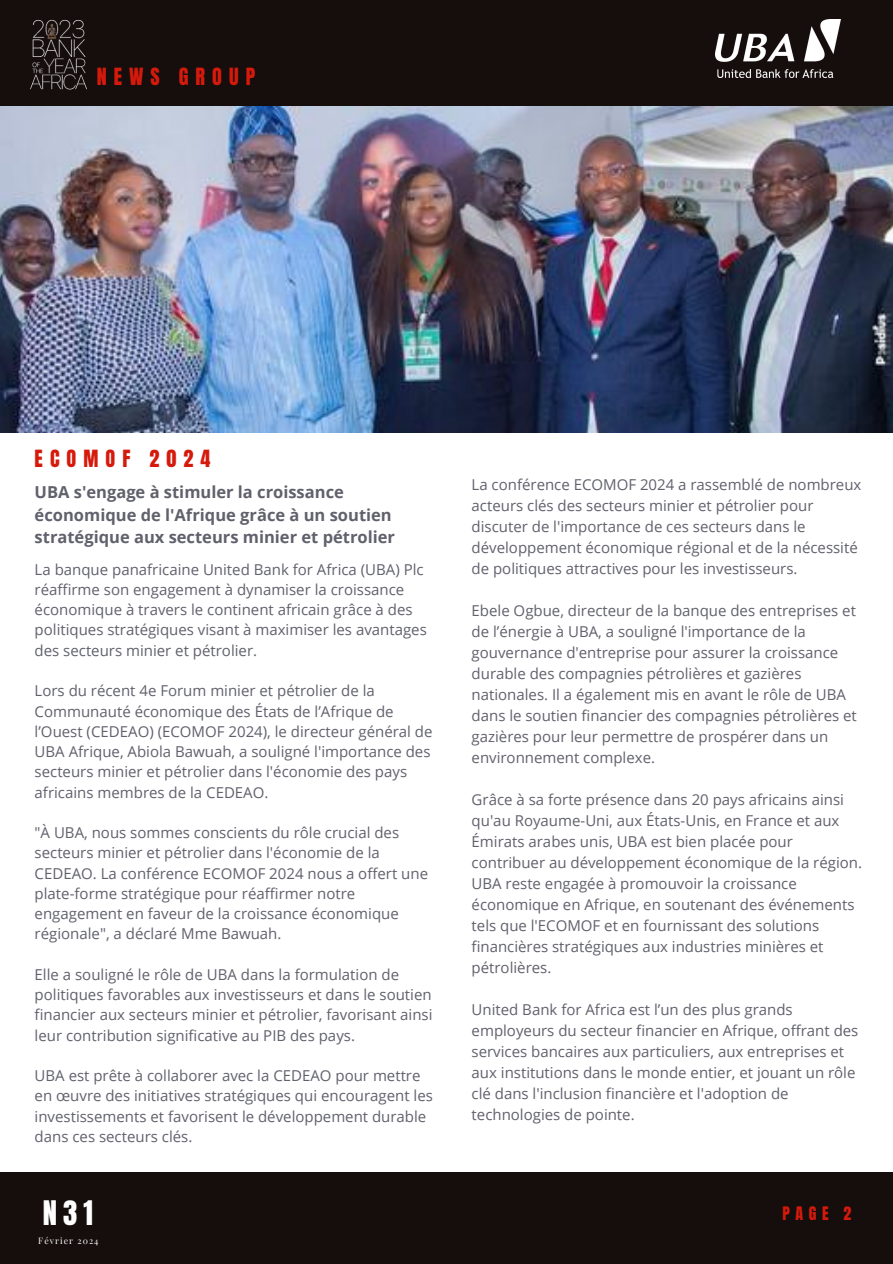
<style>
.page{position:relative;width:893px;height:1264px;background:#fff}
.page>*{position:absolute;margin:0;border:0;box-sizing:border-box;transform-origin:0 0}
.t1{font:28.8px "Anton";color:#fff}
.t2{font:20.1px "Anton";letter-spacing:.35em;color:#d51a0c}
.t3{font:700 16.5px/22.5px "Open Sans";color:#60616c}
.t4{font:15.9px "Anton";color:#d51a0c}
.t5{font:15px/21px "Open Sans";color:#60616c}
.t6{font:8.7px "Playfair Display";letter-spacing:.12em;color:#fff}
</style>
<div class="page">
<div style="left:0;top:0;width:892px;height:106px;background:#150e0c"></div>
<img style="left:0;top:106px;width:892px;height:326px">
<div style="left:0;top:1171px;width:892px;height:92px;background:#150e0c"></div>
<img style="left:715px;top:19px;width:125px;height:59px">
<img style="left:30px;top:19px;width:57px;height:71px">
<h1 class="t2" style="left:97px;top:62px;width:160px">NEWS GROUP</h1>
<p class="t2" style="left:35px;top:444px;width:177px">ECOMOF 2024</p>
<p class="t3" style="left:35px;top:481px;width:362px">UBA s'engage à stimuler la croissance économique de l'Afrique grâce à un soutien stratégique aux secteurs minier et pétrolier</p>
<p class="t5" style="left:471px;top:473px;width:391px">La conférence ECOMOF 2024 a rassemblé de nombreux acteurs clés des secteurs minier et pétrolier pour discuter de l'importance de ces secteurs dans le développement économique régional et de la nécessité de politiques attractives pour les investisseurs.</p>
<p class="t5" style="left:471px;top:599px;width:387px">Ebele Ogbue, directeur de la banque des entreprises et de l’énergie à UBA, a souligné l'importance de la gouvernance d'entreprise pour assurer la croissance durable des compagnies pétrolières et gazières nationales. Il a également mis en avant le rôle de UBA dans le soutien financier des compagnies pétrolières et gazières pour leur permettre de prospérer dans un environnement complexe.</p>
<p class="t5" style="left:471px;top:788px;width:392px">Grâce à sa forte présence dans 20 pays africains ainsi qu'au Royaume-Uni, aux États-Unis, en France et aux Émirats arabes unis, UBA est bien placée pour contribuer au développement économique de la région.</p>
<p class="t5" style="left:471px;top:872px;width:384px">UBA reste engagée à promouvoir la croissance économique en Afrique, en soutenant des événements tels que l'ECOMOF et en fournissant des solutions financières stratégiques aux industries minières et pétrolières.</p>
<p class="t5" style="left:471px;top:998px;width:388px">United Bank for Africa est l’un des plus grands employeurs du secteur financier en Afrique, offrant des services bancaires aux particuliers, aux entreprises et aux institutions dans le monde entier, et jouant un rôle clé dans l'inclusion financière et l'adoption de technologies de pointe.</p>
<p class="t5" style="left:35px;top:558px;width:393px;line-height:20.2px">La banque panafricaine United Bank for Africa (UBA) Plc réaffirme son engagement à dynamiser la croissance économique à travers le continent africain grâce à des politiques stratégiques visant à maximiser les avantages des secteurs minier et pétrolier.</p>
<h2 class="t5" style="left:35px;top:680px;width:399px;line-height:20.2px">Lors du récent 4e Forum minier et pétrolier de la Communauté économique des États de l’Afrique de l’Ouest (CEDEAO) (ECOMOF 2024), le directeur général de UBA Afrique, Abiola Bawuah, a souligné l'importance des secteurs minier et pétrolier dans l'économie des pays africains membres de la CEDEAO.</h2>
<h4 class="t5" style="left:35px;top:822px;width:395px;line-height:20.2px">"À UBA, nous sommes conscients du rôle crucial des secteurs minier et pétrolier dans l'économie de la CEDEAO. La conférence ECOMOF 2024 nous a offert une plate-forme stratégique pour réaffirmer notre engagement en faveur de la croissance économique régionale", a déclaré Mme Bawuah.</h4>
<p class="t5" style="left:35px;top:963px;width:399px;line-height:20.2px">Elle a souligné le rôle de UBA dans la formulation de politiques favorables aux investisseurs et dans le soutien financier aux secteurs minier et pétrolier, favorisant ainsi leur contribution significative au PIB des pays.</p>
<p class="t5" style="left:35px;top:1065px;width:400px;line-height:20.2px">UBA est prête à collaborer avec la CEDEAO pour mettre en œuvre des initiatives stratégiques qui encouragent les investissements et favorisent le développement durable dans ces secteurs clés.</p>
<h3 class="t1" style="left:43px;top:1192px;width:52px">N31</h3>
<p class="t6" style="left:38px;top:1234px;width:62px">Février 2024</p>
<p class="t4" style="left:782px;top:1201px;width:70px">PAGE 2</p>
</div>
